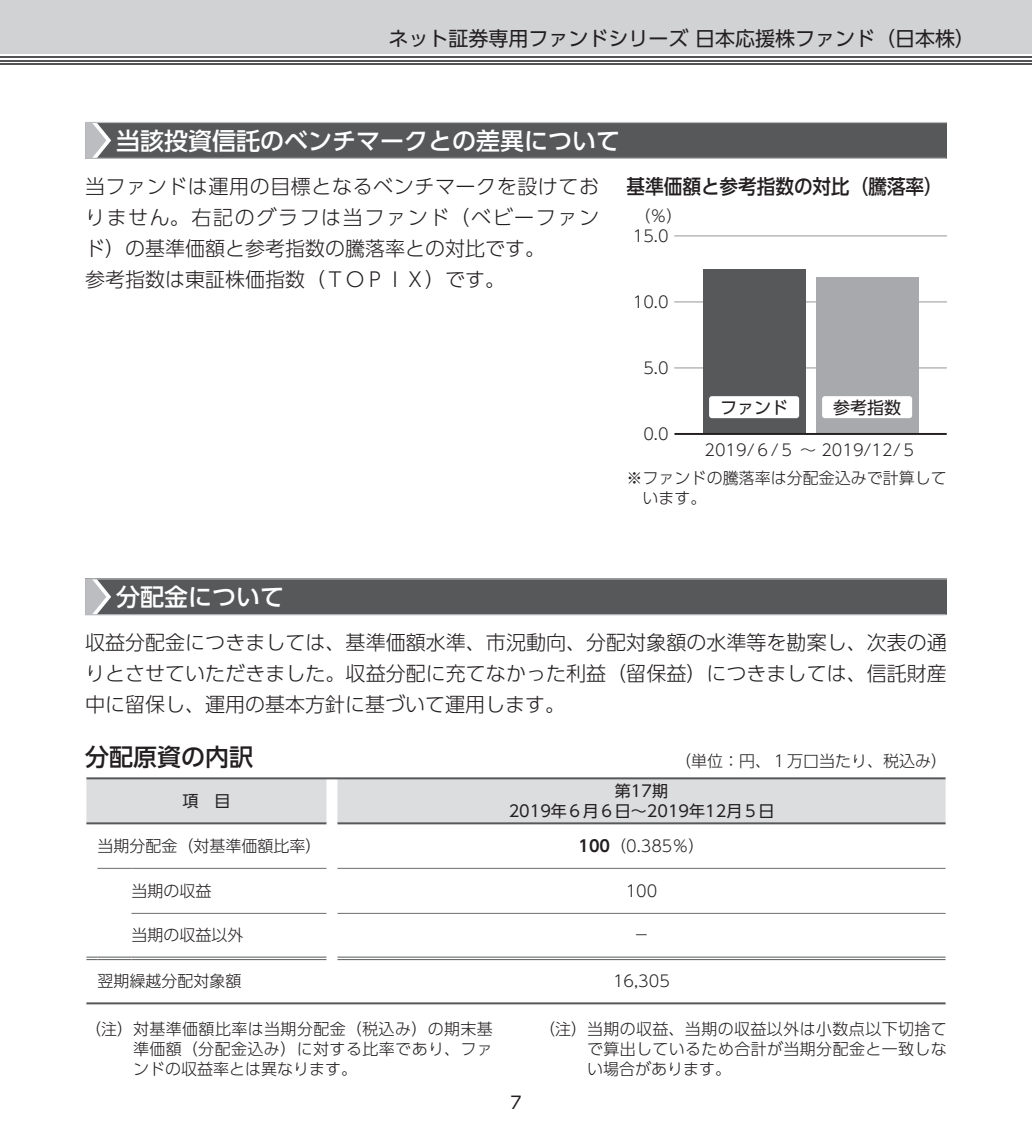
<style>
.page{position:relative;width:1032px;height:1134px;background:#fff}
.page>*{position:absolute;margin:0;border:0;box-sizing:border-box;transform-origin:0 0}
.t1{font:24px "UD Shin Go Pro Medium 90 msp RKSJ H";color:#fff}
.t2{font:24px "UD Shin Go Pro Medium 90 msp RKSJ H";color:#231f20}
.t3{font:20px/31px "UD Shin Go Pro Light 90 msp RKSJ H";color:#231f20;text-align:justify}
.t4{font:20px/31px "UD Shin Go Pro Light 90 msp RKSJ H";letter-spacing:.03em;color:#231f20}
.t5{font:20px "UD Shin Go Pro Regular 90 msp RKSJ H";color:#231f20}
.t6{font:20px "UD Shin Go Pro Medium 90 msp RKSJ H";color:#231f20;scale:.93 1}
.t7{font:17px "UD Shin Go Pro Regular 90 msp RKSJ H";color:#231f20}
.t8{font:16px/20px "UD Shin Go Pro Light 90 msp RKSJ H";color:#231f20;text-align:justify}
.t9{font:16px/20px "UD Shin Go Pro Regular 90 msp RKSJ H";color:#231f20;text-align:center}
.s1{font-family:"UD Shin Go Pro De Bold 90 msp RKSJ H"}
</style>
<div class="page">
<div style="left:0;top:0;width:1032px;height:54px;background:#d1d2d4"></div>
<hr style="left:0;top:63px;width:1032px;height:2px;background:#535355">
<hr style="left:0;top:60px;width:1032px;height:1px;background:#535355">
<hr style="left:0;top:56px;width:1032px;height:2px;background:#535355">
<div style="left:85px;top:122px;width:862px;height:36px;background:#57585a"></div>
<hr style="left:85px;top:158px;width:861px;height:1px;background:#bcbdc0">
<hr style="left:85px;top:122px;width:862px;height:1px;background:#bcbdc0">
<svg style="left:85px;top:123px;width:26px;height:35px"></svg>
<div style="left:85px;top:579px;width:862px;height:36px;background:#57585a"></div>
<hr style="left:85px;top:614px;width:861px;height:1px;background:#bcbdc0">
<hr style="left:85px;top:578px;width:862px;height:1px;background:#bcbdc0">
<svg style="left:85px;top:579px;width:26px;height:36px"></svg>
<hr style="left:674px;top:302px;width:272px;height:1px;background:#939598">
<hr style="left:674px;top:368px;width:272px;height:1px;background:#939598">
<hr style="left:674px;top:236px;width:272px;height:1px;background:#939598">
<div style="left:703px;top:270px;width:102px;height:164px;background:#57585a"></div>
<div style="left:816px;top:277px;width:102px;height:157px;background:#a8a9ad"></div>
<hr style="left:674px;top:433px;width:272px;height:2px;background:#231f20">
<div style="left:709px;top:396px;width:90px;height:22px;background:#fff;border-radius:3px"></div>
<div style="left:822px;top:396px;width:90px;height:22px;background:#fff;border-radius:3px"></div>
<div style="left:86px;top:779px;width:859px;height:44px;background:#dcdddf"></div>
<hr style="left:337px;top:868px;width:608px;height:1px;background:#6c6d70">
<hr style="left:337px;top:913px;width:608px;height:1px;background:#6c6d70">
<hr style="left:131px;top:868px;width:195px;height:1px;background:#6c6d70">
<hr style="left:131px;top:913px;width:195px;height:1px;background:#6c6d70">
<hr style="left:86px;top:777px;width:859px;height:2px;background:#57585a">
<hr style="left:97px;top:868px;width:34px;height:1px;background:#6c6d70">
<hr style="left:86px;top:822px;width:240px;height:2px;background:#57585a">
<hr style="left:337px;top:822px;width:608px;height:2px;background:#57585a">
<hr style="left:86px;top:1002px;width:859px;height:2px;background:#57585a">
<svg style="left:86px;top:957px;width:11px;height:3px"></svg>
<hr style="left:97px;top:957px;width:34px;height:1px;background:#57585a">
<hr style="left:97px;top:959px;width:34px;height:1px;background:#57585a">
<hr style="left:131px;top:957px;width:195px;height:1px;background:#57585a">
<hr style="left:131px;top:959px;width:195px;height:1px;background:#57585a">
<hr style="left:337px;top:957px;width:608px;height:1px;background:#57585a">
<hr style="left:337px;top:959px;width:608px;height:1px;background:#57585a">
<p class="t5" style="left:388px;top:31px;width:588px">ネット証券専用ファンドシリーズ 日本応援株ファンド（日本株）</p>
<h1 class="t1" style="left:116px;top:131px;width:506px">当該投資信託のベンチマークとの差異について</h1>
<p class="t4" style="left:85px;top:173px;width:516px">当ファンドは運用の目標となるベンチマークを設けておりません。右記のグラフは当ファンド（ベビーファンド）の基準価額と参考指数の騰落率との対比です。<br>参考指数は東証株価指数（ＴＯＰＩＸ）です。</p>
<p class="t6" style="left:626px;top:179px;width:342px">基準価額と参考指数の対比（騰落率）</p>
<p class="t8" style="left:634px;top:208px;width:49px">（％）</p>
<p class="t8" style="left:633px;top:228px;width:37px">15.0</p>
<p class="t8" style="left:633px;top:294px;width:37px">10.0</p>
<p class="t8" style="left:643px;top:360px;width:27px">5.0</p>
<p class="t8" style="left:643px;top:426px;width:27px">0.0</p>
<p class="t7" style="left:720px;top:401px;width:70px">ファンド</p>
<p class="t7" style="left:833px;top:401px;width:70px">参考指数</p>
<p class="t8" style="left:704px;top:442px;width:214px">2019/６/５ ～ 2019/12/５</p>
<p class="t8" style="left:642px;top:470px;width:306px;text-indent:-16px">※ファンドの騰落率は分配金込みで計算しています。</p>
<h1 class="t1" style="left:116px;top:588px;width:170px">分配金について</h1>
<p class="t3" style="left:85px;top:630px;width:863px">収益分配金につきましては、基準価額水準、市況動向、分配対象額の水準等を勘案し、次表の通りとさせていただきました。収益分配に充てなかった利益（留保益）につきましては、信託財産中に留保し、運用の基本方針に基づいて運用します。</p>
<h1 class="t2" style="left:85px;top:748px;width:170px">分配原資の内訳</h1>
<p class="t8" style="left:675px;top:753px;width:273px">（単位：円、１万口当たり、税込み）</p>
<p class="t9" style="left:182px;top:793px;width:49px">項　目</p>
<p class="t9" style="left:509px;top:783px;width:267px">第17期<br>2019年６月６日～2019年12月５日</p>
<p class="t8" style="left:97px;top:838px;width:225px">当期分配金（対基準価額比率）</p>
<p class="t8" style="left:578px;top:838px;width:128px"><span class="s1">100</span>（0.385％）</p>
<p class="t8" style="left:131px;top:883px;width:81px">当期の収益</p>
<p class="t8" style="left:626px;top:883px;width:33px">100</p>
<p class="t8" style="left:131px;top:927px;width:113px">当期の収益以外</p>
<p class="t8" style="left:633px;top:927px;width:17px">－</p>
<p class="t8" style="left:97px;top:973px;width:145px">翌期繰越分配対象額</p>
<p class="t8" style="left:613px;top:973px;width:58px">16,305</p>
<p class="t8" style="left:133px;top:1021px;width:361px;text-indent:-48px">（注）対基準価額比率は当期分配金（税込み）の期末基準価額（分配金込み）に対する比率であり、ファンドの収益率とは異なります。</p>
<p class="t8" style="left:587px;top:1021px;width:361px;text-indent:-48px">（注）当期の収益、当期の収益以外は小数点以下切捨てで算出しているため合計が当期分配金と一致しない場合があります。</p>
<p class="t7" style="left:510px;top:1096px;width:13px">7</p>
</div>
